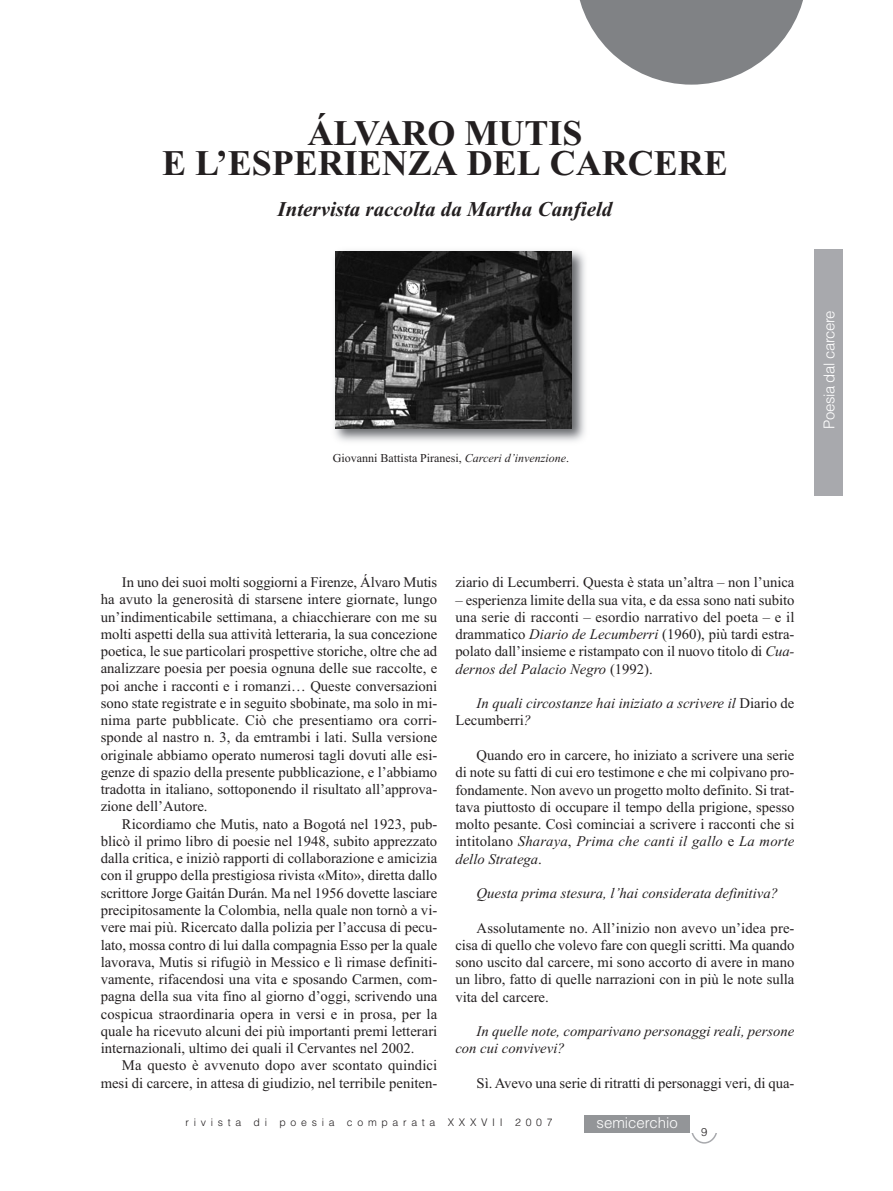
<style>
.page{position:relative;width:893px;height:1191px;background:#fff}
.page>*{position:absolute;margin:0;border:0;box-sizing:border-box;transform-origin:0 0}
.t1{font:700 36px/30px "Times New Roman";color:#231f20;text-align:center}
.t2{font:italic 700 21px "Times New Roman";color:#231f20}
.t3{font:300 15px "Helvetica";letter-spacing:-.025em;color:#fff}
.t4{font:300 15px "Helvetica";color:#fff}
.t5{font:14.7px/17.2px "Times New Roman";color:#231f20;text-align:justify}
.t6{font:italic 14.7px/17.2px "Times New Roman";color:#231f20}
.t7{font:12px "Times New Roman";color:#231f20}
.t8{font:300 11.25px "Helvetica";color:#231f20}
.t9{font:300 10.5px "Helvetica";letter-spacing:.45em;color:#231f20}
.s1{font-style:italic}
.s2{font-style:normal}
</style>
<div class="page">
<svg style="left:691px;top:1133px;width:26px;height:10px"></svg>
<svg style="left:579px;top:0;width:224px;height:85px"></svg>
<div style="left:814px;top:249px;width:29px;height:246px;background:#a8a9ad"></div>
<div style="left:584px;top:1115px;width:106px;height:17px;background:#939598"></div>
<img style="left:334px;top:250px;width:251px;height:192px">
<img style="left:335px;top:251px;width:237px;height:177px">
<h1 class="t1" style="left:162px;top:118px;width:567px">ÁLVARO MUTIS<br>E L’ESPERIENZA DEL CARCERE</h1>
<h2 class="t2" style="left:278px;top:196px;width:336px">Intervista raccolta da Martha Canfield</h2>
<p class="t7" style="left:333px;top:450px;width:238px">Giovanni Battista Piranesi, <span class="s1">Carceri d’invenzione</span>.</p>
<p class="t3" style="left:820px;top:429px;width:120px;rotate:-90deg">Poesia dal carcere</p>
<p class="t5" style="left:101px;top:573px;width:338px;text-indent:21px">In uno dei suoi molti soggiorni a Firenze, Álvaro Mutis ha avuto la generosità di starsene intere giornate, lungo un’indimenticabile settimana, a chiacchierare con me su molti aspetti della sua attività letteraria, la sua concezione poetica, le sue particolari prospettive storiche, oltre che ad analizzare poesia per poesia ognuna delle sue raccolte, e poi anche i racconti e i romanzi… Queste conversazioni sono state registrate e in seguito sbobinate, ma solo in mi&shy;nima parte pubblicate. Ciò che presentiamo ora corri&shy;sponde al nastro n. 3, da emtrambi i lati. Sulla versione originale abbiamo operato numerosi tagli dovuti alle esi&shy;genze di spazio della presente pubblicazione, e l’abbiamo tradotta in italiano, sottoponendo il risultato all’approva&shy;zione dell’Autore.</p>
<p class="t5" style="left:101px;top:815px;width:338px;text-indent:21px">Ricordiamo che Mutis, nato a Bogotá nel 1923, pub&shy;blicò il primo libro di poesie nel 1948, subito apprezzato dalla critica, e iniziò rapporti di collaborazione e amicizia con il gruppo della prestigiosa rivista «Mito», diretta dallo scrittore Jorge Gaitán Durán. Ma nel 1956 dovette lasciare precipitosamente la Colombia, nella quale non tornò a vi&shy;vere mai più. Ricercato dalla polizia per l’accusa di pecu&shy;lato, mossa contro di lui dalla compagnia Esso per la quale lavorava, Mutis si rifugiò in Messico e lì rimase definiti&shy;vamente, rifacendosi una vita e sposando Carmen, com&shy;pagna della sua vita fino al giorno d’oggi, scrivendo una cospicua straordinaria opera in versi e in prosa, per la quale ha ricevuto alcuni dei più importanti premi letterari internazionali, ultimo dei quali il Cervantes nel 2002.</p>
<p class="t5" style="left:101px;top:1056px;width:338px;text-align:right">Ma questo è avvenuto dopo aver scontato quindici mesi di carcere, in attesa di giudizio, nel terribile peniten-</p>
<p class="t5" style="left:455px;top:574px;width:341px">ziario di Lecumberri. Questa è stata un’altra – non l’unica</p>
<p class="t5" style="left:455px;top:591px;width:341px">– esperienza limite della sua vita, e da essa sono nati subito una serie di racconti – esordio narrativo del poeta – e il drammatico <span class="s1">Diario de Lecumberri</span> (1960), più tardi estra&shy;polato dall’insieme e ristampato con il nuovo titolo di <span class="s1">Cua&shy;dernos del Palacio Negro</span> (1992).</p>
<p class="t6" style="left:455px;top:694px;width:341px;text-indent:21px">In quali circostanze hai iniziato a scrivere il <span class="s2">Diario de<br>Lecumberri</span>?</p>
<p class="t5" style="left:455px;top:746px;width:341px;text-indent:21px">Quando ero in carcere, ho iniziato a scrivere una serie di note su fatti di cui ero testimone e che mi colpivano pro&shy;fondamente. Non avevo un progetto molto definito. Si trat&shy;tava piuttosto di occupare il tempo della prigione, spesso molto pesante. Così cominciai a scrivere i racconti che si intitolano <span class="s1">Sharaya</span>, <span class="s1">Prima che canti il gallo</span> e <span class="s1">La morte dello Stratega</span>.</p>
<p class="t6" style="left:477px;top:884px;width:303px">Questa prima stesura, l’hai considerata definitiva?</p>
<p class="t5" style="left:455px;top:919px;width:341px;text-indent:21px">Assolutamente no. All’inizio non avevo un’idea pre&shy;cisa di quello che volevo fare con quegli scritti. Ma quando sono uscito dal carcere, mi sono accorto di avere in mano un libro, fatto di quelle narrazioni con in più le note sulla vita del carcere.</p>
<p class="t6" style="left:455px;top:1022px;width:341px;text-indent:21px">In quelle note, comparivano personaggi reali, persone con cui convivevi?</p>
<p class="t5" style="left:477px;top:1074px;width:319px">Sì. Avevo una serie di ritratti di personaggi veri, di qua-</p>
<p class="t9" style="left:186px;top:1116px;width:369px">rivista di poesia comparata XXXVII 2007</p>
<p class="t4" style="left:597px;top:1113px;width:83px">semicerchio</p>
<p class="t8" style="left:701px;top:1125px;width:8px">9</p>
</div>
